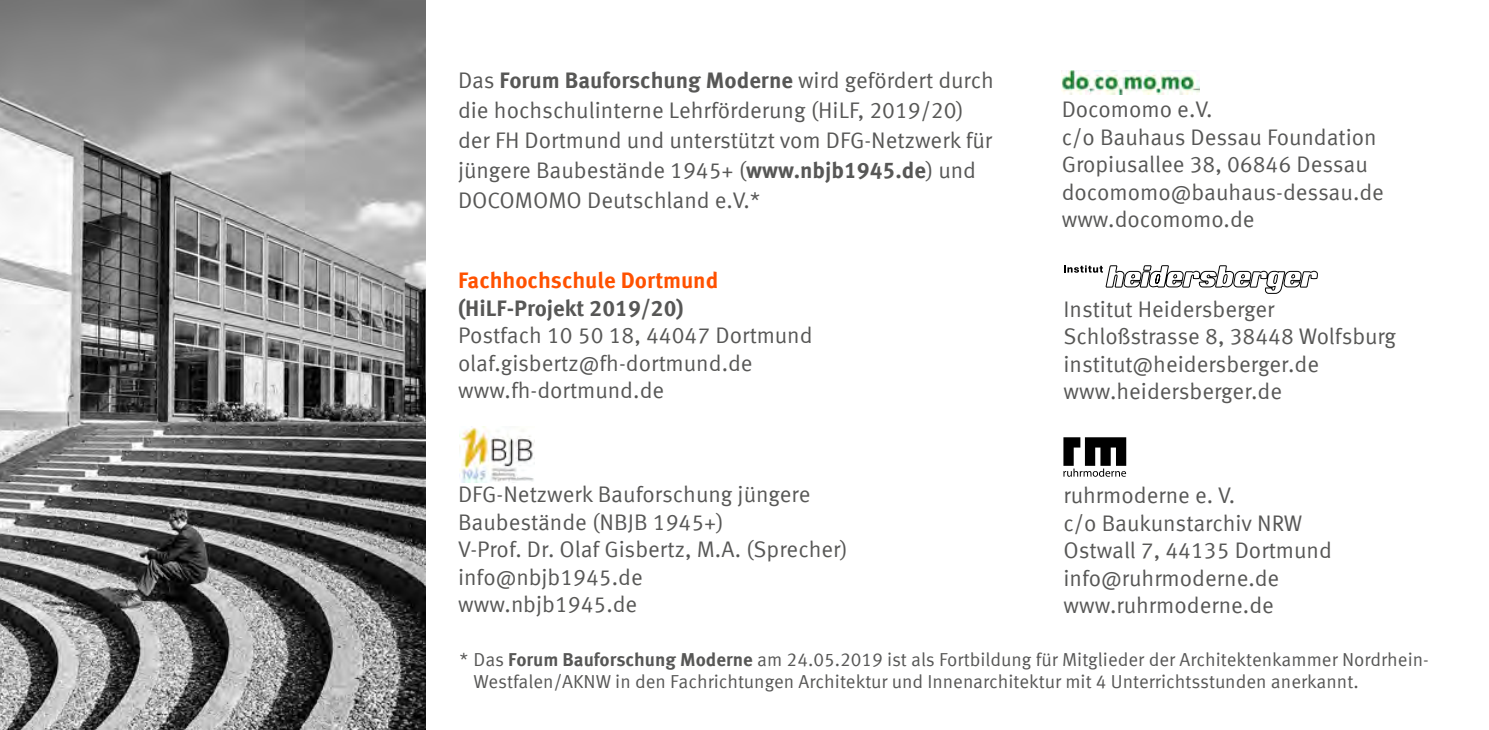
<style>
.page{position:relative;width:1489px;height:730px;background:#fff}
.page>*{position:absolute;margin:0;border:0;box-sizing:border-box;transform-origin:0 0}
.t1{font:22.5px/27.5px "Meta Offc Pro Norm";color:#575756}
.t2{font:700 22.5px "Meta Offc Pro";color:#575756}
.t3{font:700 22.5px "Meta Offc Pro";color:#ff5100}
.t4{font:18.75px/22.5px "Meta Offc Pro Norm";color:#575756}
.s1{font-family:"Meta Offc Pro Norm";font-weight:400}
.s2{font-family:"Meta Offc Pro";font-weight:700}
</style>
<div class="page">
<img style="left:0;top:0;width:425px;height:730px">
<img style="left:1061px;top:71px;width:138px;height:23px">
<img style="left:459px;top:426px;width:76px;height:57px">
<svg style="left:1063px;top:437px;width:63px;height:40px"></svg>
<svg style="left:1064px;top:265px;width:253px;height:29px"></svg>
<p class="t2" style="left:458px;top:62px;width:537px"><span class="s1">Das</span> Forum Bauforschung Moderne <span class="s1">wird gefördert durch</span></p>
<p class="t1" style="left:458px;top:94px;width:535px;line-height:30px">die hochschulinterne Lehrförderung (HiLF, 2019/20) der FH Dortmund und unterstützt vom DFG-Netzwerk für jüngere Baubestände 1945+ (<span class="s2">www.nbjb1945.de</span>) und DOCOMOMO Deutschland e.V.*</p>
<p class="t3" style="left:458px;top:263px;width:262px">Fachhochschule Dortmund</p>
<p class="t2" style="left:458px;top:290px;width:227px">(HiLF-Projekt 2019/20)</p>
<p class="t1" style="left:458px;top:320px;width:356px">Postfach 10 50 18, 44047 Dortmund olaf.gisbertz@fh-dortmund.de www.fh-dortmund.de</p>
<p class="t1" style="left:458px;top:479px;width:391px">DFG-Netzwerk Bauforschung jüngere<br>Baubestände (NBJB 1945+)<br>V-Prof. Dr. Olaf Gisbertz, M.A. (Sprecher) info@nbjb1945.de<br>www.nbjb1945.de</p>
<p class="t1" style="left:1061px;top:94px;width:324px">Docomomo e.V.<br>c/o Bauhaus Dessau Foundation<br>Gropiusallee 38, 06846 Dessau docomomo@bauhaus-dessau.de www.docomomo.de</p>
<p class="t1" style="left:1063px;top:294px;width:334px">Institut Heidersberger<br>Schloßstrasse 8, 38448 Wolfsburg institut@heidersberger.de www.heidersberger.de</p>
<p class="t1" style="left:1063px;top:480px;width:270px">ruhrmoderne e. V.<br>c/o Baukunstarchiv NRW<br>Ostwall 7, 44135 Dortmund info@ruhrmoderne.de www.ruhrmoderne.de</p>
<p class="t4" style="left:473px;top:647px;width:956px;text-indent:-14px">* Das <span class="s2">Forum Bauforschung Moderne</span> am 24.05.2019 ist als Fortbildung für Mitglieder der Architektenkammer Nordrhein-<br>Westfalen/AKNW in den Fachrichtungen Architektur und Innenarchitektur mit 4 Unterrichtsstunden anerkannt.</p>
</div>
